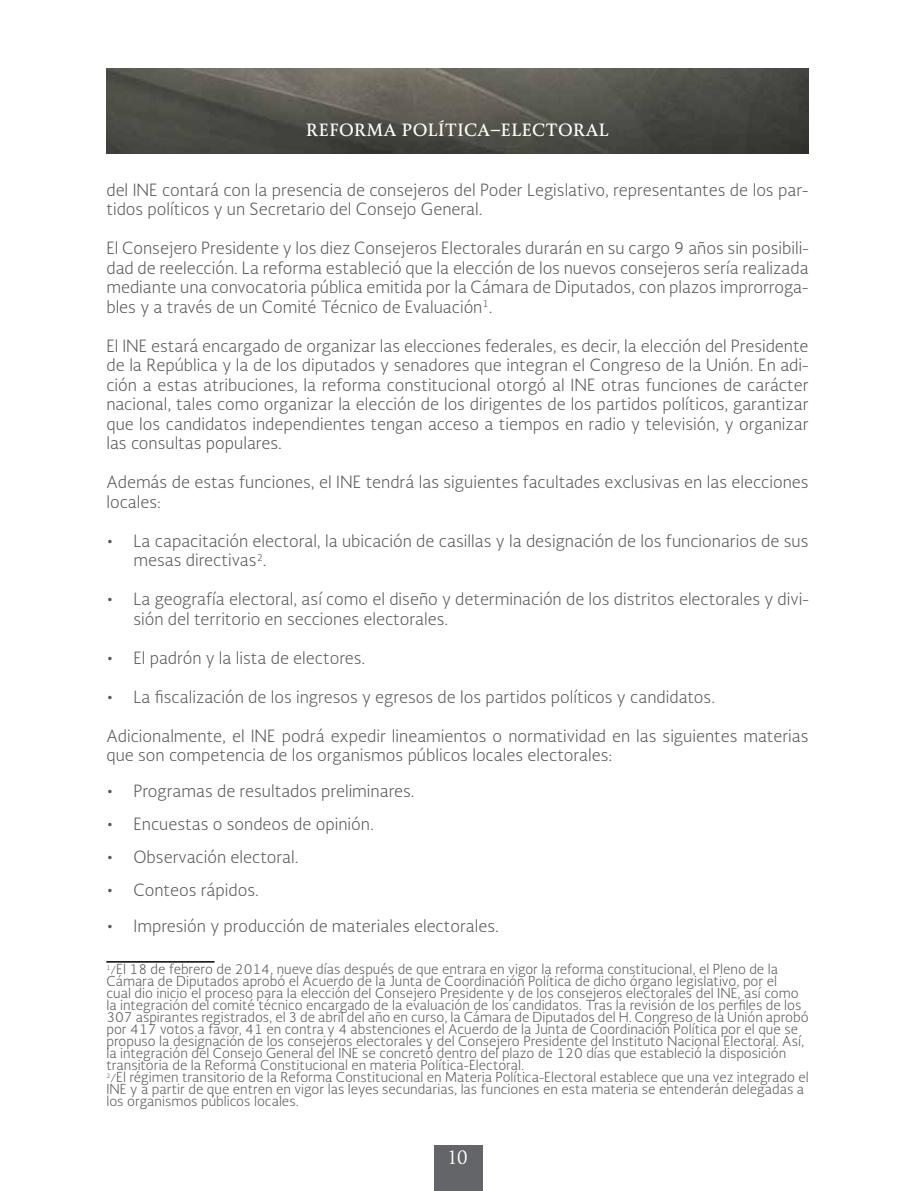
<style>
.page{position:relative;width:915px;height:1191px;background:#fff}
.page>*{position:absolute;margin:0;border:0;box-sizing:border-box;transform-origin:0 0}
.t1{font:18px "Soberana Titular";color:#fff}
.t2{font:300 16.5px/19.5px "Soberana Sans";color:#58595b}
.t3{font:700 16.5px "Soberana Titular";color:#fff}
.t4{font:300 13.5px/12px "Soberana Sans";color:#58595b}
.s1{font-size:10.5px}
</style>
<div class="page">
<img style="left:106px;top:68px;width:702px;height:85px">
<div style="left:434px;top:1145px;width:49px;height:46px;background:#646569"></div>
<hr style="left:106px;top:961px;width:108px;height:1px;background:#000">
<p class="t3" style="left:306px;top:119px;width:304px">REFORMA POLÍTICA–ELECTORAL</p>
<p class="t2" style="left:106px;top:179px;width:703px">del INE contará con la presencia de consejeros del Poder Legislativo, representantes de los par&shy;tidos políticos y un Secretario del Consejo General.</p>
<p class="t2" style="left:106px;top:238px;width:703px;text-align:justify">El Consejero Presidente y los diez Consejeros Electorales durarán en su cargo 9 años sin posibili&shy;dad de reelección. La reforma estableció que la elección de los nuevos consejeros sería realizada mediante una convocatoria pública emitida por la Cámara de Diputados, con plazos improrroga&shy;bles y a través de un Comité Técnico de Evaluación<sup>1</sup>.</p>
<p class="t2" style="left:106px;top:335px;width:703px;text-align:justify">El INE estará encargado de organizar las elecciones federales, es decir, la elección del Presidente de la República y la de los diputados y senadores que integran el Congreso de la Unión. En adi&shy;ción a estas atribuciones, la reforma constitucional otorgó al INE otras funciones de carácter nacional, tales como organizar la elección de los dirigentes de los partidos políticos, garantizar que los candidatos independientes tengan acceso a tiempos en radio y televisión, y organizar las consultas populares.</p>
<p class="t2" style="left:106px;top:472px;width:703px">Además de estas funciones, el INE tendrá las siguientes facultades exclusivas en las elecciones locales:</p>
<p class="t2" style="left:133px;top:530px;width:676px;text-indent:-27px">• La capacitación electoral, la ubicación de casillas y la designación de los funcionarios de sus mesas directivas<sup>2</sup>.</p>
<p class="t2" style="left:133px;top:589px;width:676px;text-indent:-27px">• La geografía electoral, así como el diseño y determinación de los distritos electorales y divi&shy;sión del territorio en secciones electorales.</p>
<p class="t2" style="left:106px;top:647px;width:260px">• El padrón y la lista de electores.</p>
<p class="t2" style="left:106px;top:686px;width:610px">• La fiscalización de los ingresos y egresos de los partidos políticos y candidatos.</p>
<p class="t2" style="left:106px;top:725px;width:703px">Adicionalmente, el INE podrá expedir lineamientos o normatividad en las siguientes materias que son competencia de los organismos públicos locales electorales:</p>
<p class="t2" style="left:106px;top:781px;width:310px">• Programas de resultados preliminares.</p>
<p class="t2" style="left:106px;top:814px;width:269px">• Encuestas o sondeos de opinión.</p>
<p class="t2" style="left:106px;top:847px;width:193px">• Observación electoral.</p>
<p class="t2" style="left:106px;top:880px;width:154px">• Conteos rápidos.</p>
<p class="t2" style="left:106px;top:916px;width:394px">• Impresión y producción de materiales electorales.</p>
<p class="t4" style="left:106px;top:962px;width:703px"><sup>1</sup><span class="s1">/</span>El 18 de febrero de 2014, nueve días después de que entrara en vigor la reforma constitucional, el Pleno de la Cámara de Diputados aprobó el Acuerdo de la Junta de Coordinación Política de dicho órgano legislativo, por el<br>cual dio inicio el proceso para la elección del Consejero Presidente y de los consejeros electorales del INE, así como la integración del comité técnico encargado de la evaluación de los candidatos. Tras la revisión de los perfiles de los 307 aspirantes registrados, el 3 de abril del año en curso, la Cámara de Diputados del H. Congreso de la Unión aprobó por 417 votos a favor, 41 en contra y 4 abstenciones el Acuerdo de la Junta de Coordinación Política por el que se propuso la designación de los consejeros electorales y del Consejero Presidente del Instituto Nacional Electoral. Así, la integración del Consejo General del INE se concretó dentro del plazo de 120 días que estableció la disposición transitoria de la Reforma Constitucional en materia Política-Electoral.<br><sup>2</sup><span class="s1">/</span>El régimen transitorio de la Reforma Constitucional en Materia Política-Electoral establece que una vez integrado el INE y a partir de que entren en vigor las leyes secundarias, las funciones en esta materia se entenderán delegadas a los organismos públicos locales.</p>
<p class="t1" style="left:448px;top:1146px;width:21px">10</p>
</div>
